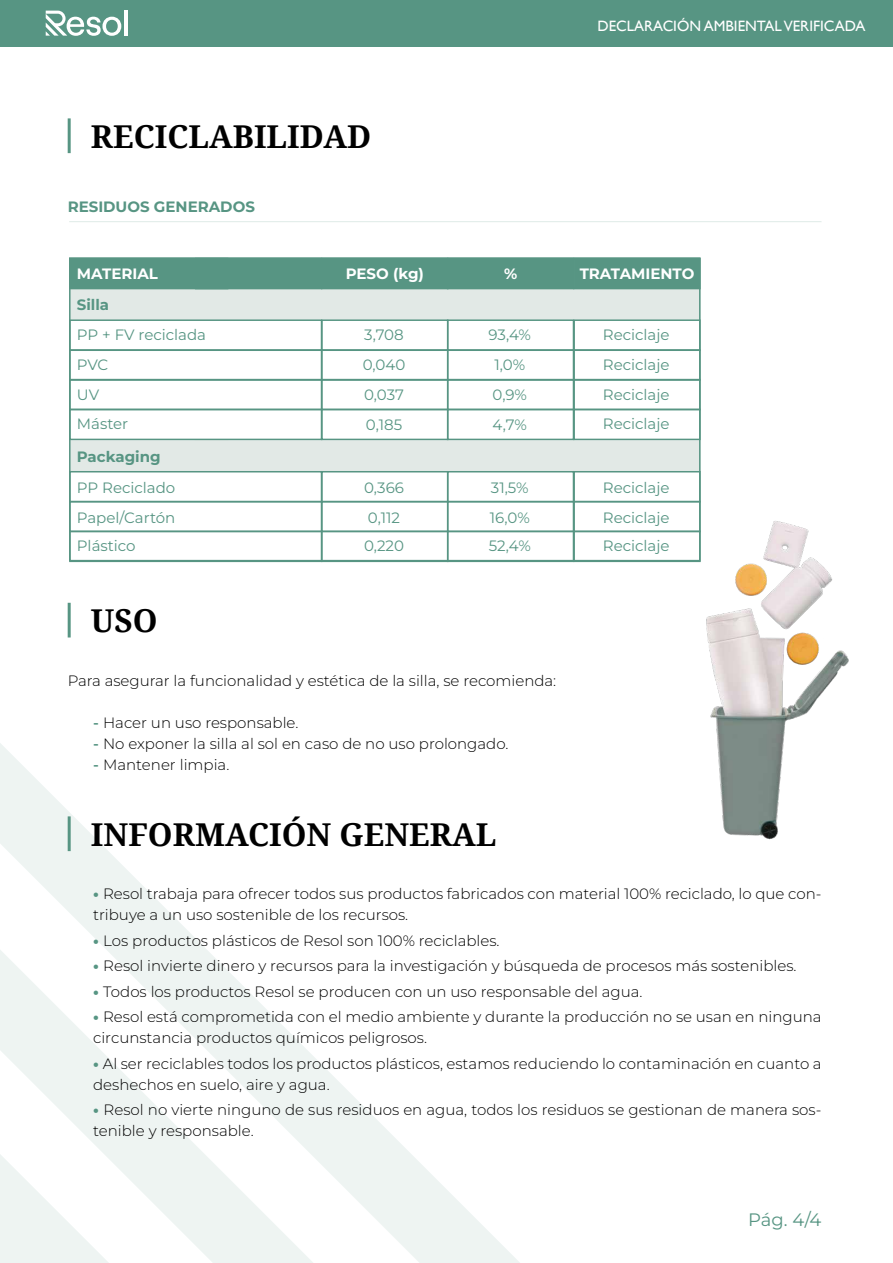
<style>
.page{position:relative;width:893px;height:1263px;background:#fff}
.page>*{position:absolute;margin:0;border:0;box-sizing:border-box;transform-origin:0 0}
.t1{font:700 31.5px "Noto Serif";color:#000}
.t2{font:18px "Montserrat";color:#579583}
.t3{font:300 15px/21px "Montserrat";color:#000}
.t4{font:15px/29.7px "Montserrat";color:#579583;text-align:justify}
.t5{font:700 15px "Montserrat";color:#579583}
.t6{font:15px "Gill Sans";color:#fff}
.t7{font:700 15px "Montserrat";color:#fff}
.s1{font-weight:600;color:#579583}
.s2{font-weight:800;color:#579583}
</style>
<div class="page">
<svg style="left:0;top:743px;width:520px;height:520px"></svg>
<svg style="left:0;top:941px;width:318px;height:322px;fill:#f1f6f5"></svg>
<svg style="left:0;top:1146px;width:117px;height:117px"></svg>
<hr style="left:68px;top:603px;width:3px;height:34px;background:#579583">
<hr style="left:68px;top:816px;width:3px;height:35px;background:#579583">
<div style="left:0;top:0;width:893px;height:46px;background:#579583"></div>
<hr style="left:124px;top:11px;width:3px;height:25px;background:#fff">
<svg style="left:46px;top:11px;width:75px;height:25px"></svg>
<hr style="left:69px;top:221px;width:752px;height:1px;background:#579583">
<hr style="left:68px;top:118px;width:3px;height:35px;background:#579583">
<div style="left:69px;top:289px;width:159px;height:31px;background:#e2e9e6;border:2px solid #e2e9e6"></div>
<div style="left:321px;top:289px;width:127px;height:31px;background:#e2e9e6;border:2px solid #e2e9e6"></div>
<div style="left:195px;top:289px;width:127px;height:31px;background:#e2e9e6;border:2px solid #e2e9e6"></div>
<div style="left:447px;top:289px;width:127px;height:31px;background:#e2e9e6;border:2px solid #e2e9e6"></div>
<div style="left:573px;top:289px;width:128px;height:31px;background:#e2e9e6;border:2px solid #e2e9e6"></div>
<div style="left:69px;top:440px;width:159px;height:32px;background:#e2e9e6;border:2px solid #e2e9e6"></div>
<div style="left:321px;top:440px;width:127px;height:32px;background:#e2e9e6;border:2px solid #e2e9e6"></div>
<div style="left:195px;top:440px;width:127px;height:32px;background:#e2e9e6;border:2px solid #e2e9e6"></div>
<div style="left:447px;top:440px;width:127px;height:32px;background:#e2e9e6;border:2px solid #e2e9e6"></div>
<div style="left:573px;top:440px;width:128px;height:32px;background:#e2e9e6;border:2px solid #e2e9e6"></div>
<div style="left:69px;top:258px;width:159px;height:31px;background:#579583"></div>
<div style="left:321px;top:258px;width:127px;height:31px;background:#579583"></div>
<div style="left:321px;top:319px;width:127px;height:32px;border:2px solid #579583"></div>
<div style="left:321px;top:501px;width:127px;height:31px;border:2px solid #579583"></div>
<div style="left:321px;top:471px;width:127px;height:31px;border:2px solid #579583"></div>
<div style="left:321px;top:349px;width:127px;height:32px;border:2px solid #579583"></div>
<div style="left:321px;top:379px;width:127px;height:31px;border:2px solid #579583"></div>
<div style="left:321px;top:409px;width:127px;height:31px;border:2px solid #579583"></div>
<div style="left:321px;top:530px;width:127px;height:32px;border:2px solid #579583"></div>
<div style="left:195px;top:258px;width:127px;height:31px;background:#579583"></div>
<div style="left:69px;top:319px;width:253px;height:32px;border:2px solid #579583"></div>
<div style="left:69px;top:501px;width:253px;height:31px;border:2px solid #579583"></div>
<div style="left:69px;top:471px;width:253px;height:31px;border:2px solid #579583"></div>
<div style="left:69px;top:349px;width:253px;height:32px;border:2px solid #579583"></div>
<div style="left:69px;top:379px;width:253px;height:31px;border:2px solid #579583"></div>
<div style="left:69px;top:409px;width:253px;height:31px;border:2px solid #579583"></div>
<div style="left:69px;top:530px;width:253px;height:32px;border:2px solid #579583"></div>
<div style="left:447px;top:258px;width:127px;height:31px;background:#579583"></div>
<div style="left:573px;top:258px;width:128px;height:31px;background:#579583"></div>
<div style="left:447px;top:319px;width:127px;height:32px;border:2px solid #579583"></div>
<div style="left:573px;top:319px;width:128px;height:32px;border:2px solid #579583"></div>
<div style="left:447px;top:501px;width:127px;height:31px;border:2px solid #579583"></div>
<div style="left:573px;top:501px;width:128px;height:31px;border:2px solid #579583"></div>
<div style="left:447px;top:471px;width:127px;height:31px;border:2px solid #579583"></div>
<div style="left:573px;top:471px;width:128px;height:31px;border:2px solid #579583"></div>
<div style="left:447px;top:349px;width:127px;height:32px;border:2px solid #579583"></div>
<div style="left:447px;top:379px;width:127px;height:31px;border:2px solid #579583"></div>
<div style="left:447px;top:409px;width:127px;height:31px;border:2px solid #579583"></div>
<div style="left:573px;top:349px;width:128px;height:32px;border:2px solid #579583"></div>
<div style="left:573px;top:379px;width:128px;height:31px;border:2px solid #579583"></div>
<div style="left:573px;top:409px;width:128px;height:31px;border:2px solid #579583"></div>
<div style="left:447px;top:530px;width:127px;height:32px;border:2px solid #579583"></div>
<div style="left:573px;top:530px;width:128px;height:32px;border:2px solid #579583"></div>
<div style="left:69px;top:257px;width:631px;height:304px;border:2px solid #579583"></div>
<img style="left:673px;top:493px;width:176px;height:347px">
<h1 class="t1" style="left:91px;top:114px;width:282px">RECICLABILIDAD</h1>
<p class="t5" style="left:68px;top:197px;width:189px">RESIDUOS GENERADOS</p>
<p class="t6" style="left:597px;top:17px;width:269px">DECLARACIÓN AMBIENTAL VERIFICADA</p>
<p class="t7" style="left:77px;top:264px;width:83px">MATERIAL</p>
<p class="t5" style="left:77px;top:294px;width:34px">Silla</p>
<p class="t7" style="left:346px;top:264px;width:80px">PESO (kg)</p>
<p class="t7" style="left:504px;top:264px;width:15px">%</p>
<p class="t7" style="left:580px;top:264px;width:116px">TRATAMIENTO</p>
<p class="t4" style="left:77px;top:320px;width:131px">PP + FV reciclada</p>
<p class="t4" style="left:363px;top:320px;width:44px">3,708<br>0,040<br>0,037<br>0,185</p>
<p class="t4" style="left:77px;top:350px;width:53px;text-align:left">PVC<br>UV<br>Máster</p>
<p class="t5" style="left:77px;top:446px;width:85px">Packaging</p>
<p class="t4" style="left:77px;top:473px;width:100px;line-height:29.2px">PP Reciclado Papel/Cartón Plástico</p>
<h1 class="t1" style="left:91px;top:598px;width:68px">USO</h1>
<p class="t4" style="left:364px;top:473px;width:42px;line-height:29.2px;text-align:left">0,366<br>0,112<br>0,220</p>
<p class="t4" style="left:489px;top:320px;width:44px">93,4%</p>
<p class="t4" style="left:603px;top:320px;width:68px">Reciclaje</p>
<p class="t4" style="left:493px;top:350px;width:36px;text-align:left">1,0%<br>0,9%<br>4,7%</p>
<p class="t4" style="left:603px;top:350px;width:68px">Reciclaje Reciclaje Reciclaje</p>
<p class="t4" style="left:491px;top:472px;width:39px">31,5%</p>
<p class="t4" style="left:603px;top:472px;width:68px">Reciclaje</p>
<p class="t4" style="left:490px;top:502px;width:42px">16,0%</p>
<p class="t4" style="left:603px;top:502px;width:68px">Reciclaje</p>
<p class="t4" style="left:489px;top:531px;width:43px">52,4%</p>
<p class="t4" style="left:603px;top:531px;width:68px">Reciclaje</p>
<p class="t3" style="left:68px;top:669px;width:490px">Para asegurar la funcionalidad y estética de la silla, se recomienda:</p>
<p class="t3" style="left:93px;top:711px;width:207px"><span class="s1">-</span> Hacer un uso responsable.</p>
<p class="t3" style="left:93px;top:732px;width:417px"><span class="s1">-</span> No exponer la silla al sol en caso de no uso prolongado.</p>
<p class="t3" style="left:93px;top:753px;width:138px"><span class="s1">-</span> Mantener limpia.</p>
<h1 class="t1" style="left:91px;top:812px;width:407px">INFORMACIÓN GENERAL</h1>
<p class="t3" style="left:93px;top:883px;width:730px"><span class="s2">•</span> Resol trabaja para ofrecer todos sus productos fabricados con material 100% reciclado, lo que con&shy;tribuye a un uso sostenible de los recursos.</p>
<p class="t3" style="left:93px;top:929px;width:408px"><span class="s2">•</span> Los productos plásticos de Resol son 100% reciclables.</p>
<p class="t3" style="left:93px;top:955px;width:705px"><span class="s2">•</span> Resol invierte dinero y recursos para la investigación y búsqueda de procesos más sostenibles.</p>
<p class="t3" style="left:93px;top:980px;width:551px"><span class="s2">•</span> Todos los productos Resol se producen con un uso responsable del agua.</p>
<p class="t3" style="left:93px;top:1006px;width:730px"><span class="s2">•</span> Resol está comprometida con el medio ambiente y durante la producción no se usan en ninguna circunstancia productos químicos peligrosos.</p>
<p class="t3" style="left:93px;top:1052px;width:730px"><span class="s2">•</span> Al ser reciclables todos los productos plásticos, estamos reduciendo lo contaminación en cuanto a deshechos en suelo, aire y agua.</p>
<p class="t3" style="left:93px;top:1099px;width:730px"><span class="s2">•</span> Resol no vierte ninguno de sus residuos en agua, todos los residuos se gestionan de manera sos&shy;tenible y responsable.</p>
<p class="t2" style="left:748px;top:1208px;width:75px">Pág. 4/4</p>
</div>
